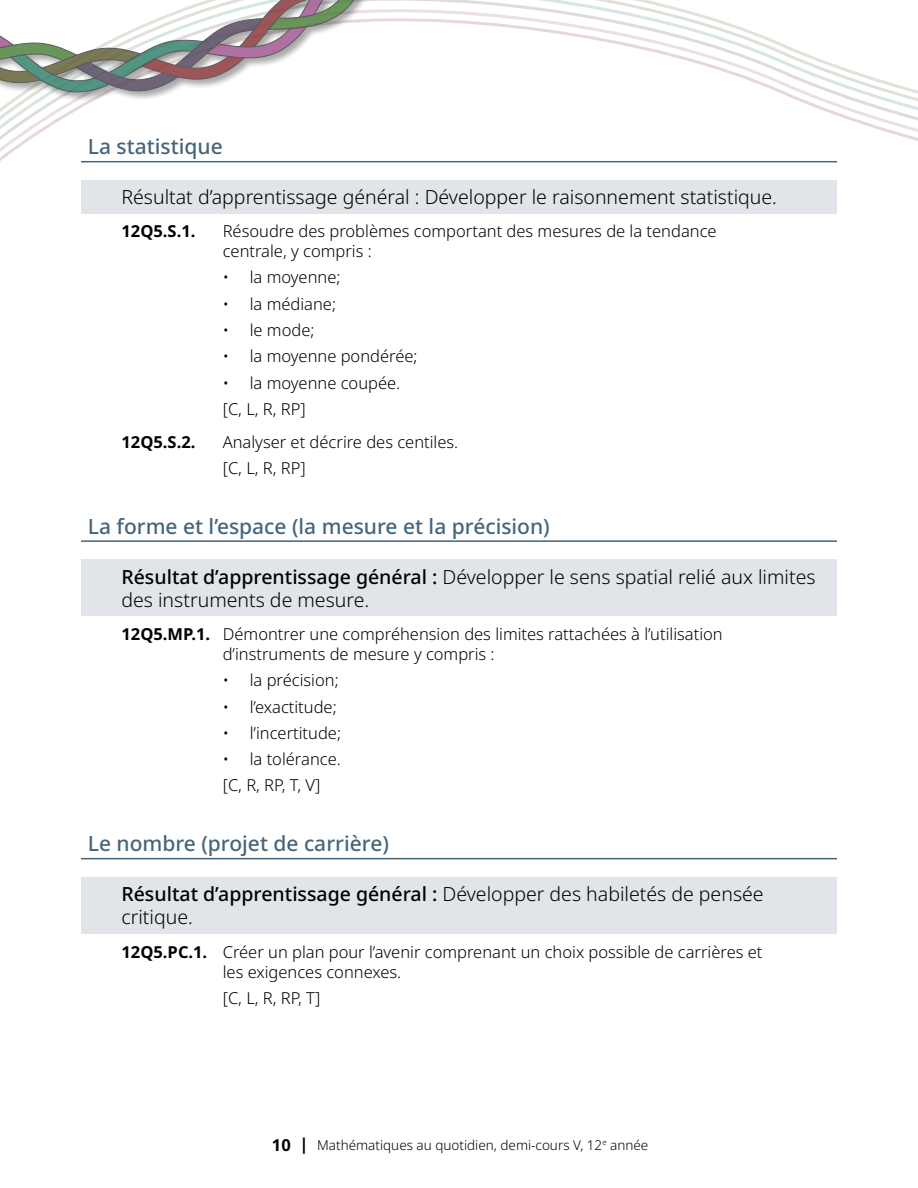
<style>
.page{position:relative;width:918px;height:1188px;background:#fff}
.page>*{position:absolute;margin:0;border:0;box-sizing:border-box;transform-origin:0 0}
.Header_Outcomes{font:500 21px "Noto Sans";color:#45657d}
.GLO{font:300 19.5px/23.4px "Noto Sans";color:#000}
.Learning_Outcome{font:300 16.5px/19.8px "Noto Sans";color:#000}
.Learning_Outcome_End{font:300 16.5px "Noto Sans";color:#000}
.Learning_Outcome-2{font:700 16.5px "Noto Sans";color:#000}
.t1{font:300 13.5px "Noto Sans";color:#000}
.s1{font-weight:500}
.s2{font-weight:700}
.s3{font-weight:700;font-size:16.5px}
</style>
<div class="page">
<svg style="left:0;top:0;width:918px;height:163px"></svg>
<div style="left:0;top:0;width:515px;height:102px;background:#000;opacity:.4"></div>
<svg style="left:0;top:0;width:407px;height:96px"></svg>
<hr style="left:81px;top:161px;width:756px;height:1px;background:#45657d">
<div style="left:81px;top:180px;width:756px;height:33px;background:#e1e4e8"></div>
<hr style="left:81px;top:540px;width:756px;height:2px;background:#45657d">
<div style="left:81px;top:559px;width:756px;height:57px;background:#e1e4e8"></div>
<hr style="left:81px;top:858px;width:756px;height:1px;background:#45657d">
<div style="left:81px;top:877px;width:756px;height:56px;background:#e1e4e8"></div>
<h3 class="Header_Outcomes" style="left:88px;top:132px;width:136px">La statistique</h3>
<h4 class="GLO" style="left:122px;top:186px;width:657px">Résultat d’apprentissage général : Développer le raisonnement statistique.</h4>
<p class="Learning_Outcome-2" style="left:122px;top:220px;width:76px">12Q5.S.1.</p>
<p class="Learning_Outcome" style="left:223px;top:222px;width:495px">Résoudre des problèmes comportant des mesures de la tendance centrale, y compris :</p>
<p class="Learning_Outcome" style="left:223px;top:268px;width:119px">• la moyenne;</p>
<p class="Learning_Outcome" style="left:223px;top:294px;width:115px">• la médiane;</p>
<p class="Learning_Outcome" style="left:223px;top:321px;width:93px">• le mode;</p>
<p class="Learning_Outcome" style="left:223px;top:347px;width:196px">• la moyenne pondérée;</p>
<p class="Learning_Outcome" style="left:223px;top:373px;width:179px">• la moyenne coupée.</p>
<p class="Learning_Outcome_End" style="left:223px;top:397px;width:84px">[C, L, R, RP]</p>
<p class="Learning_Outcome-2" style="left:122px;top:430px;width:76px">12Q5.S.2.</p>
<p class="Learning_Outcome" style="left:223px;top:432px;width:237px">Analyser et décrire des centiles.</p>
<p class="Learning_Outcome_End" style="left:223px;top:456px;width:84px">[C, L, R, RP]</p>
<h3 class="Header_Outcomes" style="left:88px;top:511px;width:464px">La forme et l’espace (la mesure et la précision)</h3>
<h4 class="GLO" style="left:122px;top:565px;width:696px"><span class="s1">Résultat d’apprentissage général :</span> Développer le sens spatial relié aux limites des instruments de mesure.</h4>
<p class="Learning_Outcome" style="left:223px;top:625px;width:502px;text-indent:-101px"><span class="s2">12Q5.MP.1.</span> Démontrer une compréhension des limites rattachées à l’utilisation d’instruments de mesure y compris :</p>
<p class="Learning_Outcome" style="left:223px;top:671px;width:117px">• la précision;</p>
<p class="Learning_Outcome" style="left:223px;top:697px;width:116px">• l’exactitude;</p>
<p class="Learning_Outcome" style="left:223px;top:723px;width:120px">• l’incertitude;</p>
<p class="Learning_Outcome" style="left:223px;top:750px;width:120px">• la tolérance.</p>
<p class="Learning_Outcome_End" style="left:223px;top:774px;width:99px">[C, R, RP, T, V]</p>
<h3 class="Header_Outcomes" style="left:88px;top:829px;width:303px">Le nombre (projet de carrière)</h3>
<h4 class="GLO" style="left:122px;top:883px;width:644px"><span class="s1">Résultat d’apprentissage général :</span> Développer des habiletés de pensée critique.</h4>
<p class="Learning_Outcome" style="left:223px;top:942px;width:541px;text-indent:-101px"><span class="s2">12Q5.PC.1.</span> Créer un plan pour l’avenir comprenant un choix possible de carrières et les exigences connexes.</p>
<p class="Learning_Outcome_End" style="left:223px;top:986px;width:99px">[C, L, R, RP, T]</p>
<p class="t1" style="left:272px;top:1135px;width:378px"><span class="s3">10 |</span> Mathématiques au quotidien, demi-cours V, 12<sup>e</sup> année</p>
</div>
